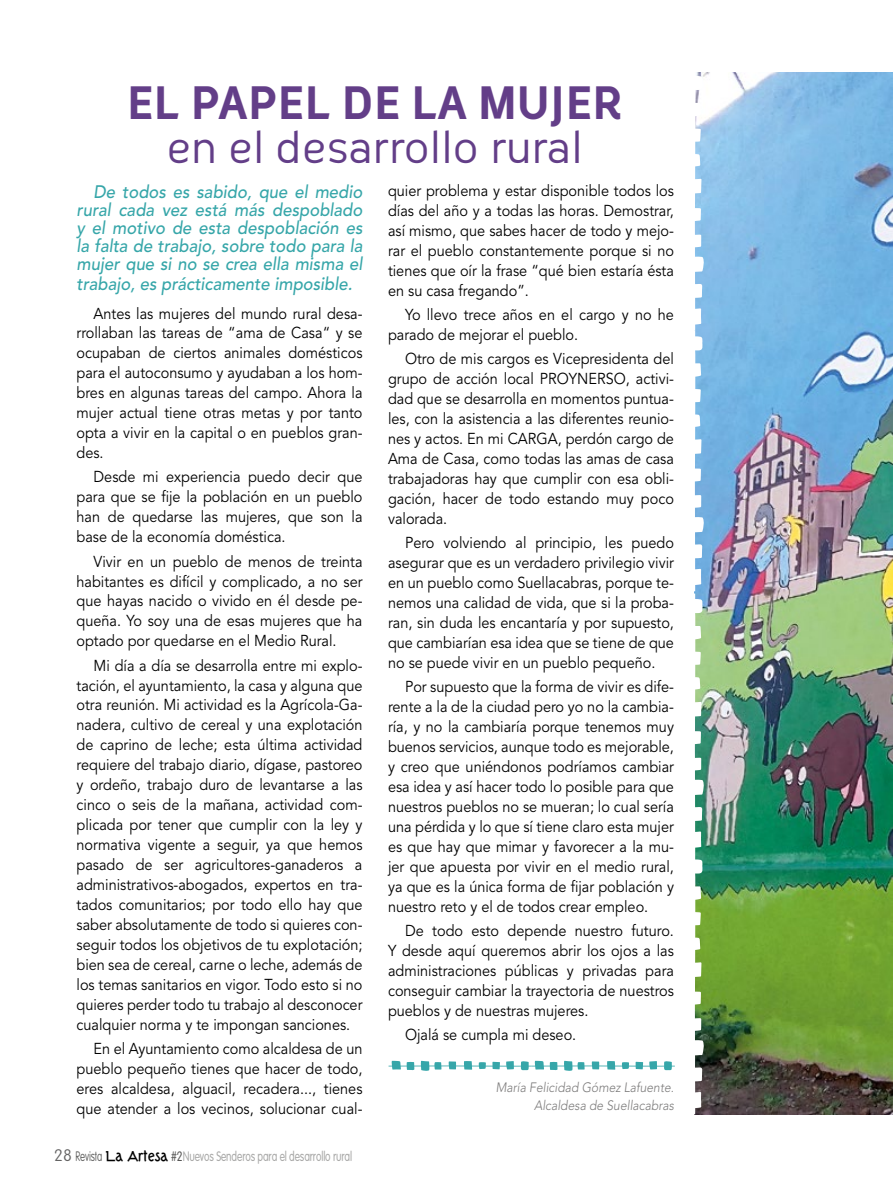
<style>
.page{position:relative;width:893px;height:1191px;background:#fff}
.page>*{position:absolute;margin:0;border:0;box-sizing:border-box;transform-origin:0 0}
.t1{font:43.5px "Oceania";letter-spacing:-.015em;color:#633e88}
.t2{font:700 43.5px "Oceania";letter-spacing:.005em;color:#633e88}
.t3{font:italic 500 18px/18px "Avenir";color:#36a6a9;text-align:justify;scale:.93 1}
.t4{font:15.75px/20px "Avenir";color:#000;text-align:justify;scale:.92 1}
.t5{font:300 13.5px "VAG Rounded";letter-spacing:-.01em;color:#a8a8a7;scale:.75 1}
.t6{font:italic 300 13.5px/18px "Avenir";color:#7c7b7b;text-align:right;scale:.9 1}
.s1{font-weight:100;font-size:16.5px;color:#646363}
.s2{font-weight:100;color:#575756}
.s3{font-family:"Tork";font-weight:700;color:#000}
.s4{color:#575756}
</style>
<div class="page">
<img style="left:705px;top:72px;width:188px;height:1042px">
<img style="left:694px;top:72px;width:11px;height:1042px">
<svg style="left:389px;top:1060px;width:286px;height:11px"></svg>
<h1 class="t2" style="left:127px;top:77px;width:497px">EL PAPEL DE LA MUJER</h1>
<h1 class="t1" style="left:166px;top:121px;width:418px">en el desarrollo rural</h1>
<p class="t3" style="left:77px;top:183px;width:309px;text-indent:17px">De todos es sabido, que el medio rural cada vez está más despoblado y el motivo de esta despoblación es la falta de trabajo, sobre todo para la mujer que si no se crea ella misma el</p>
<p class="t3" style="left:77px;top:275px;width:298px">trabajo, es prácticamente imposible.</p>
<p class="t4" style="left:77px;top:303px;width:312px;text-indent:17px">Antes las mujeres del mundo rural desa&shy;rrollaban las tareas de “ama de Casa“ y se ocupaban de ciertos animales domésticos para el autoconsumo y ayudaban a los hom&shy;bres en algunas tareas del campo. Ahora la mujer actual tiene otras metas y por tanto opta a vivir en la capital o en pueblos gran&shy;des.</p>
<p class="t4" style="left:77px;top:467px;width:312px;text-indent:17px">Desde mi experiencia puedo decir que para que se fije la población en un pueblo han de quedarse las mujeres, que son la base de la economía doméstica.</p>
<p class="t4" style="left:77px;top:551px;width:312px;text-indent:17px">Vivir en un pueblo de menos de treinta habitantes es difícil y complicado, a no ser que hayas nacido o vivido en él desde pe&shy;queña. Yo soy una de esas mujeres que ha optado por quedarse en el Medio Rural.</p>
<p class="t4" style="left:77px;top:655px;width:312px;text-indent:17px">Mi día a día se desarrolla entre mi explo&shy;tación, el ayuntamiento, la casa y alguna que otra reunión. Mi actividad es la Agrícola-Ga&shy;nadera, cultivo de cereal y una explotación de caprino de leche; esta última actividad requiere del trabajo diario, dígase, pastoreo y ordeño, trabajo duro de levantarse a las cinco o seis de la mañana, actividad com&shy;plicada por tener que cumplir con la ley y normativa vigente a seguir, ya que hemos pasado de ser agricultores-ganaderos a administrativos-abogados, expertos en tra&shy;tados comunitarios; por todo ello hay que saber absolutamente de todo si quieres con&shy;seguir todos los objetivos de tu explotación; bien sea de cereal, carne o leche, además de los temas sanitarios en vigor. Todo esto si no quieres perder todo tu trabajo al desconocer cualquier norma y te impongan sanciones.</p>
<p class="t4" style="left:77px;top:1039px;width:312px;text-indent:17px">En el Ayuntamiento como alcaldesa de un pueblo pequeño tienes que hacer de todo, eres alcaldesa, alguacil, recadera..., tienes que atender a los vecinos, solucionar cual-</p>
<p class="t5" style="left:54px;top:1148px;width:399px"><span class="s1">28</span> <span class="s2">Revista</span> <span class="s3">La Artesa</span> <span class="s4">#2</span>Nuevos Senderos para el desarrollo rural</p>
<p class="t4" style="left:388px;top:181px;width:312px">quier problema y estar disponible todos los días del año y a todas las horas. Demostrar, así mismo, que sabes hacer de todo y mejo&shy;rar el pueblo constantemente porque si no tienes que oír la frase “qué bien estaría ésta en su casa fregando”.</p>
<p class="t4" style="left:388px;top:305px;width:312px;text-indent:17px">Yo llevo trece años en el cargo y no he parado de mejorar el pueblo.</p>
<p class="t4" style="left:388px;top:349px;width:312px;text-indent:17px">Otro de mis cargos es Vicepresidenta del grupo de acción local PROYNERSO, activi&shy;dad que se desarrolla en momentos puntua&shy;les, con la asistencia a las diferentes reunio&shy;nes y actos. En mi CARGA, perdón cargo de Ama de Casa, como todas las amas de casa trabajadoras hay que cumplir con esa obli&shy;gación, hacer de todo estando muy poco valorada.</p>
<p class="t4" style="left:388px;top:533px;width:312px;text-indent:17px">Pero volviendo al principio, les puedo asegurar que es un verdadero privilegio vivir en un pueblo como Suellacabras, porque te&shy;nemos una calidad de vida, que si la proba&shy;ran, sin duda les encantaría y por supuesto, que cambiarían esa idea que se tiene de que no se puede vivir en un pueblo pequeño.</p>
<p class="t4" style="left:388px;top:677px;width:312px;text-indent:17px">Por supuesto que la forma de vivir es dife&shy;rente a la de la ciudad pero yo no la cambia&shy;ría, y no la cambiaría porque tenemos muy buenos servicios, aunque todo es mejorable, y creo que uniéndonos podríamos cambiar esa idea y así hacer todo lo posible para que nuestros pueblos no se mueran; lo cual sería una pérdida y lo que sí tiene claro esta mujer es que hay que mimar y favorecer a la mu&shy;jer que apuesta por vivir en el medio rural, ya que es la única forma de fijar población y nuestro reto y el de todos crear empleo.</p>
<p class="t4" style="left:388px;top:920px;width:312px;text-indent:17px">De todo esto depende nuestro futuro.<br>Y desde aquí queremos abrir los ojos a las administraciones públicas y privadas para conseguir cambiar la trayectoria de nuestros pueblos y de nuestras mujeres.</p>
<p class="t4" style="left:405px;top:1025px;width:188px">Ojalá se cumpla mi deseo.</p>
<p class="t6" style="left:496px;top:1078px;width:200px">María Felicidad Gómez Lafuente.<br>Alcaldesa de Suellacabras</p>
</div>
